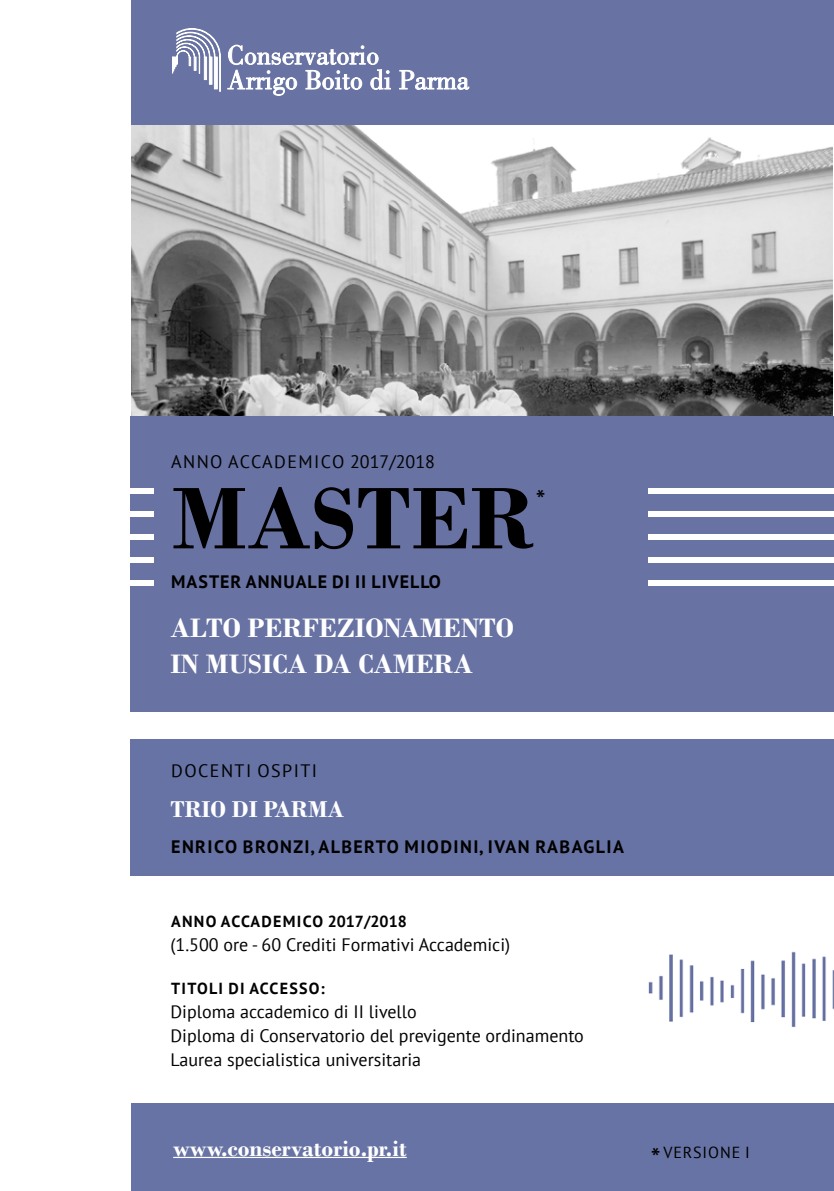
<style>
.page{position:relative;width:834px;height:1191px;background:#fff}
.page>*{position:absolute;margin:0;border:0;box-sizing:border-box;transform-origin:0 0}
.t1{font:700 92px "Bodoni";color:#000}
.t2{font:700 28px/36px "Bodoni";color:#fff}
.t3{font:28px "PT Sans";color:#000}
.t4{font:700 24px "Bodoni";color:#fff}
.t5{font:18px/24px "PT Sans";color:#020203}
.t6{font:700 18px "PT Sans";letter-spacing:.08em;color:#000}
.t7{font:700 18px "PT Sans";letter-spacing:.055em;color:#000}
.t8{font:18px "PT Sans";letter-spacing:.055em;color:#020203}
.t9{font:18px "PT Sans";letter-spacing:.08em;color:#000}
.t10{font:700 16px "PT Sans";letter-spacing:.05em;color:#020203}
.t11{font:700 16px "PT Sans";letter-spacing:.08em;color:#020203}
.t12{font:16px "PT Sans";letter-spacing:.055em;color:#000}
</style>
<div class="page">
<img style="left:132px;top:125px;width:700px;height:291px">
<div style="left:132px;top:0;width:701px;height:125px;background:#6973a3"></div>
<div style="left:132px;top:1103px;width:701px;height:88px;background:#6873a5"></div>
<hr style="left:173px;top:1156px;width:233px;height:2px;background:#fff">
<div style="left:130px;top:739px;width:703px;height:137px;background:#6873a5"></div>
<svg style="left:172px;top:28px;width:297px;height:68px"></svg>
<div style="left:130px;top:416px;width:703px;height:295px;background:#6973a3"></div>
<div style="left:0;top:580px;width:153px;height:6px;background:#fff"></div>
<div style="left:0;top:557px;width:153px;height:6px;background:#fff"></div>
<div style="left:0;top:534px;width:153px;height:6px;background:#fff"></div>
<div style="left:0;top:511px;width:153px;height:6px;background:#fff"></div>
<div style="left:0;top:488px;width:153px;height:6px;background:#fff"></div>
<div style="left:648px;top:580px;width:185px;height:6px;background:#fff"></div>
<div style="left:648px;top:557px;width:185px;height:6px;background:#fff"></div>
<div style="left:648px;top:534px;width:185px;height:6px;background:#fff"></div>
<div style="left:648px;top:511px;width:185px;height:6px;background:#fff"></div>
<div style="left:648px;top:488px;width:185px;height:6px;background:#fff"></div>
<img style="left:648px;top:951px;width:185px;height:76px">
<p class="t8" style="left:171px;top:450px;width:265px">ANNO ACCADEMICO 2017/2018</p>
<h1 class="t1" style="left:172px;top:464px;width:364px">MASTER</h1>
<h2 class="t3" style="left:535px;top:482px;width:11px">*</h2>
<p class="t7" style="left:171px;top:570px;width:271px">MASTER ANNUALE DI II LIVELLO</p>
<h2 class="t2" style="left:170px;top:609px;width:345px">ALTO PERFEZIONAMENTO<br>IN MUSICA DA CAMERA</h2>
<p class="t9" style="left:171px;top:759px;width:147px">DOCENTI OSPITI</p>
<h3 class="t4" style="left:170px;top:795px;width:175px">TRIO DI PARMA</h3>
<p class="t6" style="left:171px;top:835px;width:454px">ENRICO BRONZI, ALBERTO MIODINI, IVAN RABAGLIA</p>
<p class="t10" style="left:171px;top:910px;width:237px">ANNO ACCADEMICO 2017/2018</p>
<p class="t5" style="left:170px;top:932px;width:341px">(1.500 ore - 60 Crediti Formativi Accademici)</p>
<p class="t11" style="left:171px;top:978px;width:155px">TITOLI DI ACCESSO:</p>
<p class="t5" style="left:170px;top:999px;width:415px">Diploma accademico di II livello<br>Diploma di Conservatorio del previgente ordinamento<br>Laurea specialistica universitaria</p>
<h3 class="t4" style="left:173px;top:1133px;width:235px">www.conservatorio.pr.it</h3>
<p class="t12" style="left:663px;top:1141px;width:88px">VERSIONE I</p>
<h2 class="t3" style="left:650px;top:1140px;width:11px">*</h2>
</div>
